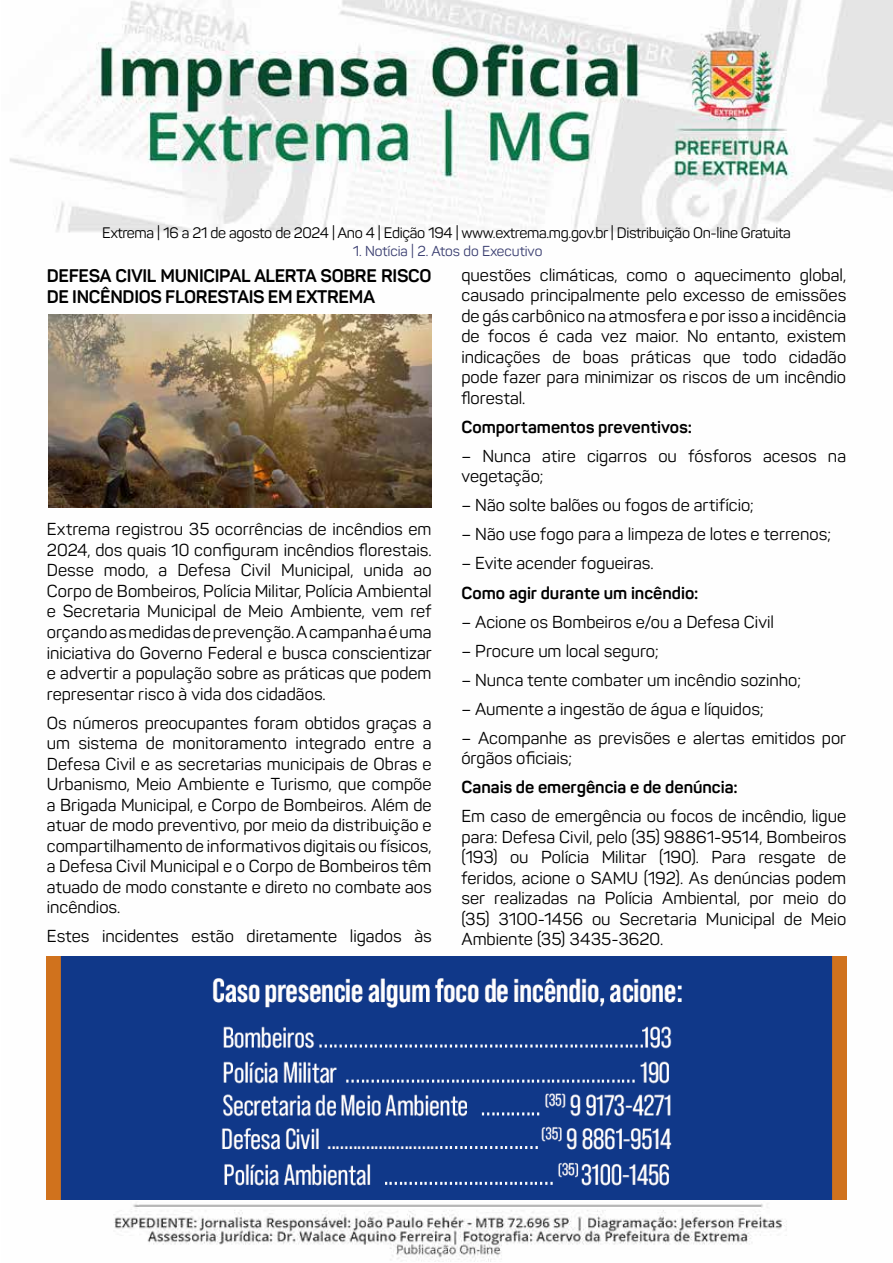
<style>
.page{position:relative;width:893px;height:1263px;background:#fff}
.page>*{position:absolute;margin:0;border:0;box-sizing:border-box;transform-origin:0 0}
.t1{font:700 18px/21.6px "Panton";letter-spacing:-.015em;color:#000}
.t2{font:17.1px/20.5px "Panton";color:#000;text-align:justify}
.t3{font:700 17.1px "Panton";color:#000}
.t4{font:15px "Panton";letter-spacing:-.02em;color:#000}
.t5{font:14.25px "Panton";color:#383c6f}
</style>
<div class="page">
<img style="left:10px;top:0;width:883px;height:1262px">
<img style="left:48px;top:315px;width:384px;height:192px">
<img style="left:47px;top:957px;width:799px;height:242px">
<p class="t4" style="left:102px;top:223px;width:690px">Extrema | 16 a 21 de agosto de 2024 | Ano 4 | Edição 194 | www.extrema.mg.gov.br | Distribuição On-line Gratuita</p>
<p class="t1" style="left:47px;top:264px;width:386px">DEFESA CIVIL MUNICIPAL ALERTA SOBRE RISCO<br>DE INCÊNDIOS FLORESTAIS EM EXTREMA</p>
<p class="t5" style="left:353px;top:243px;width:191px">1. Notícia | 2. Atos do Executivo</p>
<p class="t2" style="left:461px;top:264px;width:386px">questões climáticas, como o aquecimento global, causado principalmente pelo excesso de emissões de gás carbônico na atmosfera e por isso a incidência de focos é cada vez maior. No entanto, existem indicações de boas práticas que todo cidadão pode fazer para minimizar os riscos de um incêndio florestal.</p>
<p class="t3" style="left:461px;top:416px;width:232px">Comportamentos preventivos:</p>
<p class="t2" style="left:461px;top:446px;width:386px">– Nunca atire cigarros ou fósforos acesos na vegetação;</p>
<p class="t2" style="left:461px;top:495px;width:294px">– Não solte balões ou fogos de artifício;</p>
<p class="t2" style="left:461px;top:524px;width:371px">– Não use fogo para a limpeza de lotes e terrenos;</p>
<p class="t2" style="left:461px;top:553px;width:194px">– Evite acender fogueiras.</p>
<p class="t3" style="left:461px;top:582px;width:239px">Como agir durante um incêndio:</p>
<p class="t2" style="left:461px;top:611px;width:314px">– Acione os Bombeiros e/ou a Defesa Civil</p>
<p class="t2" style="left:461px;top:640px;width:199px">– Procure um local seguro;</p>
<p class="t2" style="left:461px;top:669px;width:341px">– Nunca tente combater um incêndio sozinho;</p>
<p class="t2" style="left:461px;top:698px;width:304px">– Aumente a ingestão de água e líquidos;</p>
<p class="t2" style="left:461px;top:727px;width:386px">– Acompanhe as previsões e alertas emitidos por órgãos oficiais;</p>
<p class="t3" style="left:461px;top:776px;width:278px">Canais de emergência e de denúncia:</p>
<p class="t2" style="left:461px;top:806px;width:386px">Em caso de emergência ou focos de incêndio, ligue para: Defesa Civil, pelo (35) 98861-9514, Bombeiros (193) ou Polícia Militar (190). Para resgate de feridos, acione o SAMU (192). As denúncias podem ser realizadas na Polícia Ambiental, por meio do (35) 3100-1456 ou Secretaria Municipal de Meio Ambiente (35) 3435-3620.</p>
<p class="t2" style="left:47px;top:519px;width:386px">Extrema registrou 35 ocorrências de incêndios em 2024, dos quais 10 configuram incêndios florestais.<br>Desse modo, a Defesa Civil Municipal, unida ao Corpo de Bombeiros, Polícia Militar, Polícia Ambiental e Secretaria Municipal de Meio Ambiente, vem ref orçando as medidas de prevenção. A campanha é uma iniciativa do Governo Federal e busca conscientizar e advertir a população sobre as práticas que podem representar risco à vida dos cidadãos.</p>
<p class="t2" style="left:47px;top:712px;width:386px">Os números preocupantes foram obtidos graças a um sistema de monitoramento integrado entre a Defesa Civil e as secretarias municipais de Obras e Urbanismo, Meio Ambiente e Turismo, que compõe a Brigada Municipal, e Corpo de Bombeiros. Além de atuar de modo preventivo, por meio da distribuição e compartilhamento de informativos digitais ou físicos, a Defesa Civil Municipal e o Corpo de Bombeiros têm atuado de modo constante e direto no combate aos incêndios.</p>
<p class="t2" style="left:47px;top:926px;width:386px">Estes incidentes estão diretamente ligados às</p>
</div>
